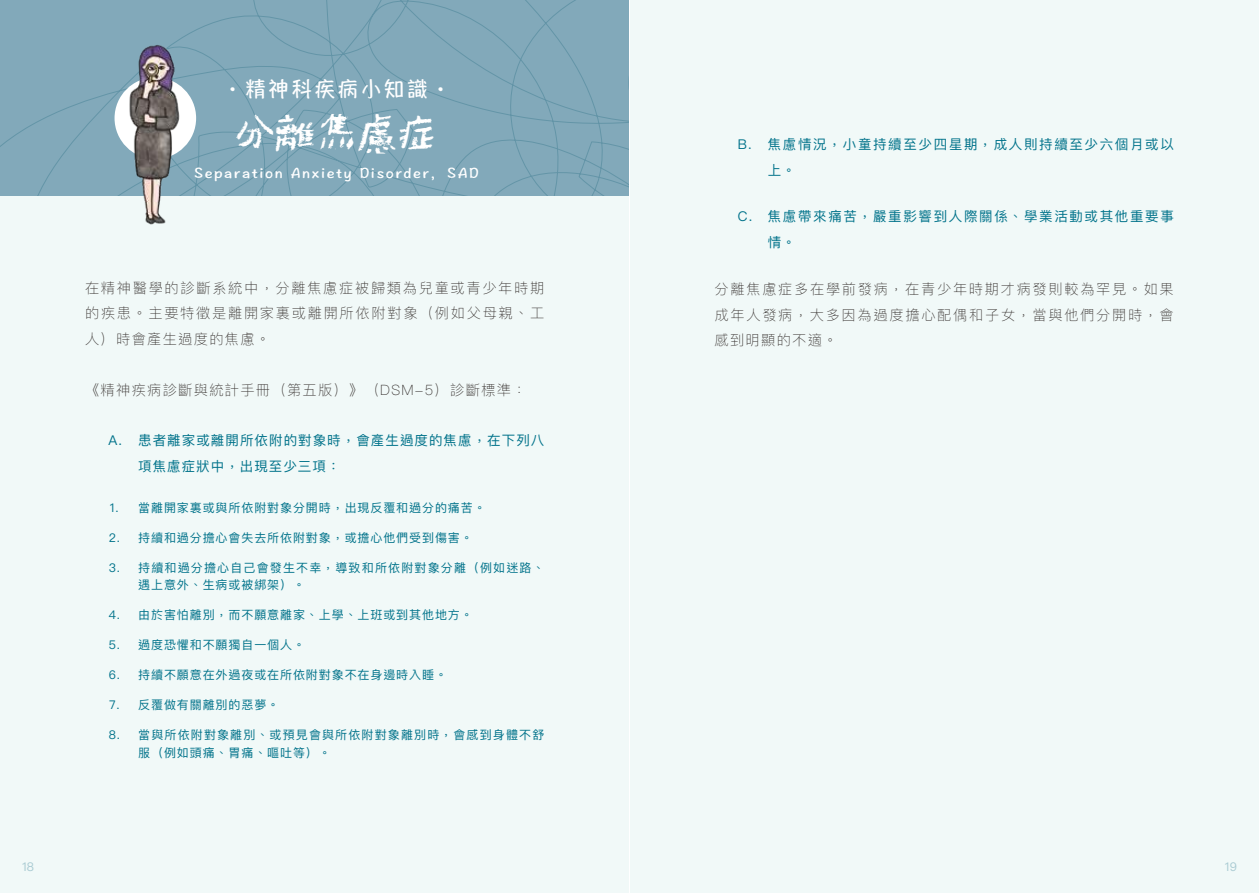
<style>
.page{position:relative;width:1259px;height:893px;background:#fff}
.page>*{position:absolute;margin:0;border:0;box-sizing:border-box;transform-origin:0 0}
.t1{font:34.5px "Nagurigaki Crayon";letter-spacing:.2em;color:#fff}
.t2{font:21px "Hannotate SC W7";letter-spacing:.1em;color:#fff}
.t3{font:15px "Hannotate SC W7";letter-spacing:.1em;color:#fff}
.t4{font:100 14.25px/25.5px "Ping Fang HK";letter-spacing:.115em;color:#332d2b;text-align:justify}
.t5{font:100 14.25px "Ping Fang HK";letter-spacing:.09em;color:#332d2b}
.t6{font:13.5px/25.5px "Ping Fang HK";letter-spacing:.12em;color:#00728a}
.t7{font:13.5px/25.5px "Ping Fang HK";letter-spacing:.075em;color:#00728a}
.t8{font:12px "Ping Fang HK";letter-spacing:.075em;color:#00728a}
.t9{font:12px/17.2px "Ping Fang HK";letter-spacing:.095em;color:#00728a}
.t10{font:12px "Ping Fang HK";color:#a8cad2}
.s1{font-size:26.4px}
</style>
<div class="page">
<div style="left:630px;top:0;width:629px;height:893px;background:#f1f9f8"></div>
<div style="left:0;top:0;width:628px;height:196px;background:#82a9ba"></div>
<div style="left:0;top:196px;width:628px;height:697px;background:#f1f9f8"></div>
<div style="left:115px;top:77px;width:81px;height:82px;background:#fff;border-radius:50%"></div>
<img style="left:117px;top:30px;width:74px;height:195px">
<h2 class="t2" style="left:222px;top:75px;width:230px"><span class="s1">・</span>精神科疾病小知識<span class="s1">・</span></h2>
<h1 class="t1" style="left:236px;top:112px;width:202px">分離焦慮症</h1>
<p class="t3" style="left:194px;top:163px;width:286px">Separation Anxiety Disorder，SAD</p>
<p class="t4" style="left:85px;top:275px;width:461px">在精神醫學的診斷系統中，分離焦慮症被歸類為兒童或青少年時期的疾患。主要特徵是離開家裏或離開所依附對象（例如父母親、工人）時會產生過度的焦慮。</p>
<p class="t5" style="left:85px;top:381px;width:443px">《精神疾病診斷與統計手冊（第五版）》（DSM-5）診斷標準：</p>
<p class="t7" style="left:138px;top:428px;width:408px;text-indent:-30px">A. 患者離家或離開所依附的對象時，會產生過度的焦慮，在下列八項焦慮症狀中，出現至少三項：</p>
<p class="t8" style="left:110px;top:500px;width:377px">1. 當離開家裏或與所依附對象分開時，出現反覆和過分的痛苦。</p>
<p class="t8" style="left:109px;top:530px;width:365px">2. 持續和過分擔心會失去所依附對象，或擔心他們受到傷害。</p>
<p class="t9" style="left:138px;top:559px;width:408px;text-indent:-29px">3. 持續和過分擔心自己會發生不幸，導致和所依附對象分離（例如迷路、遇上意外、生病或被綁架）。</p>
<p class="t8" style="left:109px;top:608px;width:365px">4. 由於害怕離別，而不願意離家、上學、上班或到其他地方。</p>
<p class="t8" style="left:109px;top:638px;width:198px">5. 過度恐懼和不願獨自一個人。</p>
<p class="t8" style="left:109px;top:668px;width:340px">6. 持續不願意在外過夜或在所依附對象不在身邊時入睡。</p>
<p class="t8" style="left:109px;top:698px;width:172px">7. 反覆做有關離別的惡夢。</p>
<p class="t9" style="left:138px;top:726px;width:408px;line-height:18px;text-indent:-29px">8. 當與所依附對象離別、或預見會與所依附對象離別時，會感到身體不舒服（例如頭痛、胃痛、嘔吐等）。</p>
<p class="t6" style="left:767px;top:131px;width:408px;text-indent:-30px">B. 焦慮情況，小童持續至少四星期，成人則持續至少六個月或以上。</p>
<p class="t6" style="left:767px;top:203px;width:408px;line-height:26px;text-indent:-30px">C. 焦慮帶來痛苦，嚴重影響到人際關係、學業活動或其他重要事情。</p>
<p class="t4" style="left:714px;top:276px;width:461px">分離焦慮症多在學前發病，在青少年時期才病發則較為罕見。如果成年人發病，大多因為過度擔心配偶和子女，當與他們分開時，會感到明顯的不適。</p>
<p class="t10" style="left:22px;top:859px;width:14px">18</p>
<p class="t10" style="left:1225px;top:859px;width:23px">000</p>
<p class="t10" style="left:1225px;top:859px;width:14px">19</p>
</div>
